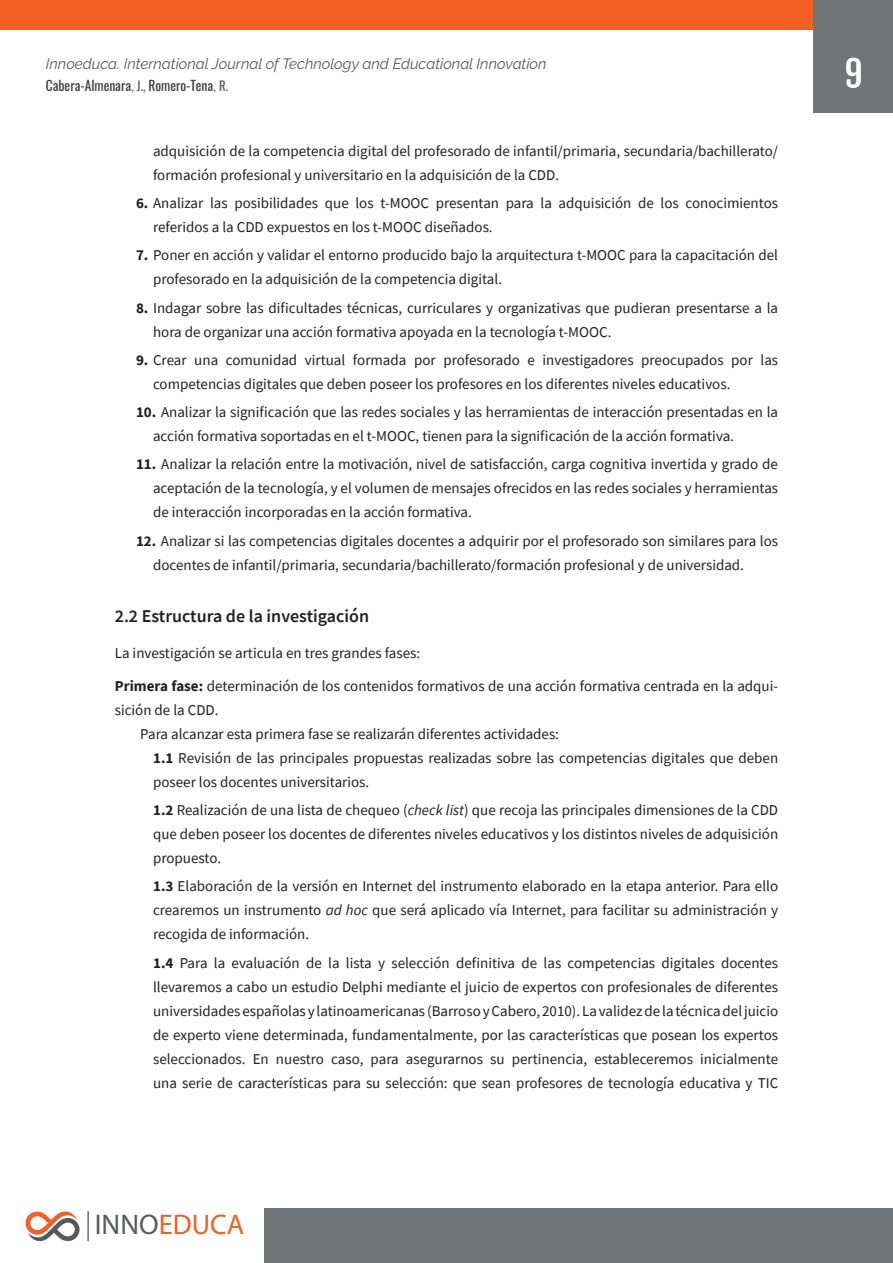
<style>
.page{position:relative;width:893px;height:1263px;background:#fff}
.page>*{position:absolute;margin:0;border:0;box-sizing:border-box;transform-origin:0 0}
.t1{font:36px "Fjalla One";color:#fff}
.t2{font:28.5px "Myriad Pro";color:#f26024}
.t3{font:600 18px "Source Sans Pro";color:#231f20}
.t4{font:15px/24px "Source Sans Pro";color:#231f20}
.t5{font:italic 15px "Raleway";color:#57585a}
.t6{font:13.5px "Oswald";color:#3e3e3f}
.s1{font-family:"Minion Pro";font-size:12.75px;color:#57585a}
.s2{font-size:12.75px;color:#57585a}
.s3{font-weight:700}
.s4{font-style:italic}
.s5{color:#585a5e}
</style>
<div class="page">
<div style="left:0;top:0;width:893px;height:30px;background:#f26024"></div>
<div style="left:814px;top:0;width:79px;height:112px;background:#727578"></div>
<div style="left:264px;top:1209px;width:629px;height:54px;background:#727578"></div>
<img style="left:87px;top:1211px;width:2px;height:30px">
<svg style="left:26px;top:1211px;width:54px;height:30px"></svg>
<p class="t5" style="left:46px;top:55px;width:502px">Innoeduca. International Journal of Technology and Educational Innovation</p>
<p class="t6" style="left:46px;top:74px;width:184px">Cabera-Almenara<span class="s1">,</span> <span class="s2">J.,</span> Romero-Tena<span class="s1">,</span> <span class="s2">R.</span></p>
<p class="t4" style="left:153px;top:139px;width:626px">adquisición de la competencia digital del profesorado de infantil/primaria, secundaria/bachillerato/ formación profesional y universitario en la adquisición de la CDD.</p>
<p class="t4" style="left:153px;top:191px;width:626px;text-indent:-17px"><span class="s3">6.</span> Analizar las posibilidades que los t-MOOC presentan para la adquisición de los conocimientos referidos a la CDD expuestos en los t-MOOC diseñados.</p>
<p class="t4" style="left:153px;top:243px;width:627px;text-indent:-17px"><span class="s3">7.</span> Poner en acción y validar el entorno producido bajo la arquitectura t-MOOC para la capacitación del profesorado en la adquisición de la competencia digital.</p>
<p class="t4" style="left:153px;top:295px;width:627px;text-indent:-17px"><span class="s3">8.</span> Indagar sobre las dificultades técnicas, curriculares y organizativas que pudieran presentarse a la hora de organizar una acción formativa apoyada en la tecnología t-MOOC.</p>
<p class="t4" style="left:153px;top:348px;width:627px;text-indent:-17px"><span class="s3">9.</span> Crear una comunidad virtual formada por profesorado e investigadores preocupados por las competencias digitales que deben poseer los profesores en los diferentes niveles educativos.</p>
<p class="t4" style="left:153px;top:400px;width:627px;text-indent:-17px"><span class="s3">10.</span> Analizar la significación que las redes sociales y las herramientas de interacción presentadas en la acción formativa soportadas en el t-MOOC, tienen para la significación de la acción formativa.</p>
<p class="t4" style="left:153px;top:452px;width:627px;text-align:justify;text-indent:-17px"><span class="s3">11.</span> Analizar la relación entre la motivación, nivel de satisfacción, carga cognitiva invertida y grado de aceptación de la tecnología, y el volumen de mensajes ofrecidos en las redes sociales y herramientas de interacción incorporadas en la acción formativa.</p>
<p class="t4" style="left:153px;top:528px;width:627px;text-indent:-17px"><span class="s3">12.</span> Analizar si las competencias digitales docentes a adquirir por el profesorado son similares para los docentes de infantil/primaria, secundaria/bachillerato/formación profesional y de universidad.</p>
<p class="t3" style="left:115px;top:604px;width:256px">2.2 Estructura de la investigación</p>
<p class="t4" style="left:115px;top:637px;width:665px;line-height:32.5px">La investigación se articula en tres grandes fases:<br><span class="s3">Primera fase:</span> determinación de los contenidos formativos de una acción formativa centrada en la adqui-</p>
<p class="t4" style="left:115px;top:698px;width:105px">sición de la CDD.</p>
<p class="t4" style="left:140px;top:722px;width:420px">Para alcanzar esta primera fase se realizarán diferentes actividades:</p>
<p class="t4" style="left:153px;top:746px;width:627px"><span class="s3">1.1</span> Revisión de las principales propuestas realizadas sobre las competencias digitales que deben</p>
<p class="t4" style="left:153px;top:770px;width:218px">poseer los docentes universitarios.</p>
<p class="t4" style="left:153px;top:798px;width:627px;text-align:justify"><span class="s3">1.2</span> Realización de una lista de chequeo (<span class="s4">check list</span>) que recoja las principales dimensiones de la CDD que deben poseer los docentes de diferentes niveles educativos y los distintos niveles de adquisición propuesto.</p>
<p class="t4" style="left:153px;top:874px;width:627px;text-align:justify"><span class="s3">1.3</span> Elaboración de la versión en Internet del instrumento elaborado en la etapa anterior. Para ello crearemos un instrumento <span class="s4">ad hoc</span> que será aplicado vía Internet, para facilitar su administración y recogida de información.</p>
<p class="t4" style="left:153px;top:951px;width:627px;text-align:justify"><span class="s3">1.4</span> Para la evaluación de la lista y selección definitiva de las competencias digitales docentes llevaremos a cabo un estudio Delphi mediante el juicio de expertos con profesionales de diferentes universidades españolas y latinoamericanas (Barroso y Cabero, 2010). La validez de la técnica del juicio de experto viene determinada, fundamentalmente, por las características que posean los expertos seleccionados. En nuestro caso, para asegurarnos su pertinencia, estableceremos inicialmente una serie de características para su selección: que sean profesores de tecnología educativa y TIC</p>
<h2 class="t2" style="left:95px;top:1207px;width:151px"><span class="s5">INNO</span>EDUCA</h2>
<h1 class="t1" style="left:845px;top:52px;width:20px">9</h1>
</div>
